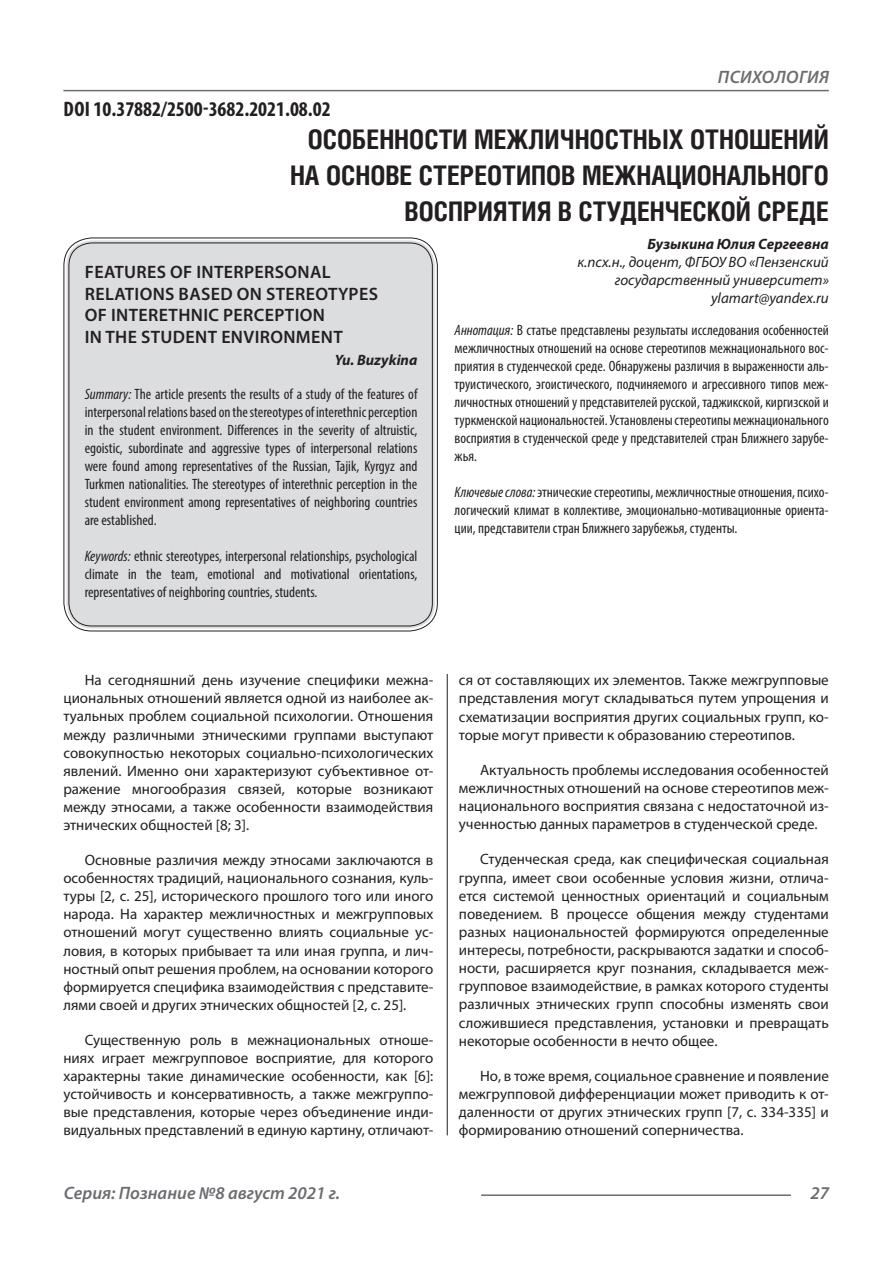
<style>
.page{position:relative;width:893px;height:1263px;background:#fff}
.page>*{position:absolute;margin:0;border:0;box-sizing:border-box;transform-origin:0 0}
.Статья_название{font:700 27px/36px "Helios Cond C";color:#231f20;text-align:right}
.ДОИ{font:700 condensed 21px "Myriad Pro";color:#231f20}
.Статья_название_англ{font:600 18px/21.6px "Myriad Pro";letter-spacing:.02em;color:#231f20}
.t1{font:italic 600 18px "Myriad Pro";color:#6c6d70}
.t2{font:italic 600 18px "Myriad Pro";letter-spacing:.02em;color:#6c6d70}
.Статья_текст{font:15px/18.1px "Myriad Pro";color:#231f20;text-align:justify}
.Статья_аннотация_тек{font:condensed 15px/18px "Myriad Pro";color:#231f20;text-align:justify}
.Статья_аннотация_анг{font:condensed 15px/18px "Myriad Pro";color:#231f20;text-align:justify}
.Статья_автор_инфо{font:italic 15px/18px "Myriad Pro";color:#231f20;text-align:right}
.Статья_автор_инфо-2{font:italic 700 15px "Myriad Pro";color:#231f20}
.Статья_автор_англ{font:italic 700 15px "Myriad Pro";color:#231f20}
.s1{font-style:italic}
</style>
<div class="page">
<hr style="left:447px;top:128px;width:1px;height:1007px;background:#231f20">
<hr style="left:63px;top:90px;width:766px;height:1px;background:#6c6d70">
<hr style="left:481px;top:1194px;width:310px;height:2px;background:#6c6d70">
<div style="left:443px;top:128px;width:10px;height:546px;background:#fff"></div>
<div style="left:66px;top:240px;width:369px;height:388px;background:#dcdddf;border-radius:26px"></div>
<p class="ДОИ" style="left:64px;top:96px;width:269px">DOI 10.37882/2500-3682.2021.08.02</p>
<p class="t2" style="left:718px;top:66px;width:113px">ПСИХОЛОГИЯ</p>
<p class="Статья_название" style="left:290px;top:121px;width:540px">ОСОБЕННОСТИ МЕЖЛИЧНОСТНЫХ ОТНОШЕНИЙ<br>НА ОСНОВЕ СТЕРЕОТИПОВ МЕЖНАЦИОНАЛЬНОГО<br>ВОСПРИЯТИЯ В СТУДЕНЧЕСКОЙ СРЕДЕ</p>
<p class="Статья_автор_инфо-2" style="left:647px;top:234px;width:183px">Бузыкина Юлия Сергеевна</p>
<p class="Статья_автор_инфо" style="left:577px;top:252px;width:253px">к.псх.н., доцент, ФГБОУ ВО «Пензенский государственный университет»</p>
<p class="Статья_автор_инфо" style="left:711px;top:288px;width:119px">ylamart@yandex.ru</p>
<p class="Статья_аннотация_тек" style="left:455px;top:321px;width:376px"><span class="s1">Аннотация:</span> В статье представлены результаты исследования особенностей межличностных отношений на основе стереотипов межнационального вос&shy;приятия в студенческой среде. Обнаружены различия в выраженности аль&shy;труистического, эгоистического, подчиняемого и агрессивного типов меж&shy;личностных отношений у представителей русской, таджикской, киргизской и туркменской национальностей. Установлены стереотипы межнационального восприятия в студенческой среде у представителей стран Ближнего зарубе&shy;жья.</p>
<p class="Статья_аннотация_тек" style="left:455px;top:483px;width:376px"><span class="s1">Ключевые слова:</span> этнические стереотипы, межличностные отношения, психо&shy;логический климат в коллективе, эмоционально-мотивационные ориента&shy;ции, представители стран Ближнего зарубежья, студенты.</p>
<p class="Статья_название_англ" style="left:85px;top:261px;width:295px">FEATURES OF INTERPERSONAL<br>RELATIONS BASED ON STEREOTYPES<br>OF INTERETHNIC PERCEPTION<br>IN THE STUDENT ENVIRONMENT</p>
<p class="Статья_автор_англ" style="left:335px;top:350px;width:84px">Yu. Buzykina</p>
<p class="Статья_аннотация_анг" style="left:85px;top:384px;width:334px"><span class="s1">Summary:</span> The article presents the results of a study of the features of interpersonal relations based on the stereotypes of interethnic perception in the student environment. Differences in the severity of altruistic, egoistic, subordinate and aggressive types of interpersonal relations were found among representatives of the Russian, Tajik, Kyrgyz and Turkmen nationalities. The stereotypes of interethnic perception in the student environment among representatives of neighboring countries are established.</p>
<p class="Статья_аннотация_анг" style="left:85px;top:546px;width:334px"><span class="s1">Keywords:</span> ethnic stereotypes, interpersonal relationships, psychological climate in the team, emotional and motivational orientations, representatives of neighboring countries, students.</p>
<p class="Статья_текст" style="left:63px;top:671px;width:371px;text-indent:21px">На сегодняшний день изучение специфики межна&shy;циональных отношений является одной из наиболее ак&shy;туальных проблем социальной психологии. Отношения между различными этническими группами выступают совокупностью некоторых социально-психологических явлений. Именно они характеризуют субъективное от&shy;ражение многообразия связей, которые возникают между этносами, а также особенности взаимодействия этнических общностей [8; 3].</p>
<p class="Статья_текст" style="left:63px;top:851px;width:371px;text-indent:21px">Основные различия между этносами заключаются в особенностях традиций, национального сознания, куль&shy;туры [2, c. 25], исторического прошлого того или иного народа. На характер межличностных и межгрупповых отношений могут существенно влиять социальные ус&shy;ловия, в которых прибывает та или иная группа, и лич&shy;ностный опыт решения проблем, на основании которого формируется специфика взаимодействия с представите&shy;лями своей и других этнических общностей [2, c. 25].</p>
<p class="Статья_текст" style="left:63px;top:1030px;width:371px;text-indent:21px">Существенную роль в межнациональных отноше&shy;ниях играет межгрупповое восприятие, для которого характерны такие динамические особенности, как [6]: устойчивость и консервативность, а также межгруппо&shy;вые представления, которые через объединение инди&shy;видуальных представлений в единую картину, отличают-</p>
<p class="Статья_текст" style="left:459px;top:671px;width:371px">ся от составляющих их элементов. Также межгрупповые представления могут складываться путем упрощения и схематизации восприятия других социальных групп, ко&shy;торые могут привести к образованию стереотипов.</p>
<p class="Статья_текст" style="left:459px;top:760px;width:371px;text-indent:21px">Актуальность проблемы исследования особенностей межличностных отношений на основе стереотипов меж&shy;национального восприятия связана с недостаточной из&shy;ученностью данных параметров в студенческой среде.</p>
<p class="Статья_текст" style="left:459px;top:850px;width:371px;text-indent:21px">Студенческая среда, как специфическая социальная группа, имеет свои особенные условия жизни, отлича&shy;ется системой ценностных ориентаций и социальным поведением. В процессе общения между студентами разных национальностей формируются определенные интересы, потребности, раскрываются задатки и способ&shy;ности, расширяется круг познания, складывается меж&shy;групповое взаимодействие, в рамках которого студенты различных этнических групп способны изменять свои сложившиеся представления, установки и превращать некоторые особенности в нечто общее.</p>
<p class="Статья_текст" style="left:459px;top:1066px;width:371px;text-indent:21px">Но, в тоже время, социальное сравнение и появление межгрупповой дифференциации может приводить к от&shy;даленности от других этнических групп [7, c. 334-335] и формированию отношений соперничества.</p>
<p class="t1" style="left:64px;top:1182px;width:278px">Серия: Познание №8 август 2021 г.</p>
<p class="t1" style="left:810px;top:1182px;width:20px">27</p>
</div>
